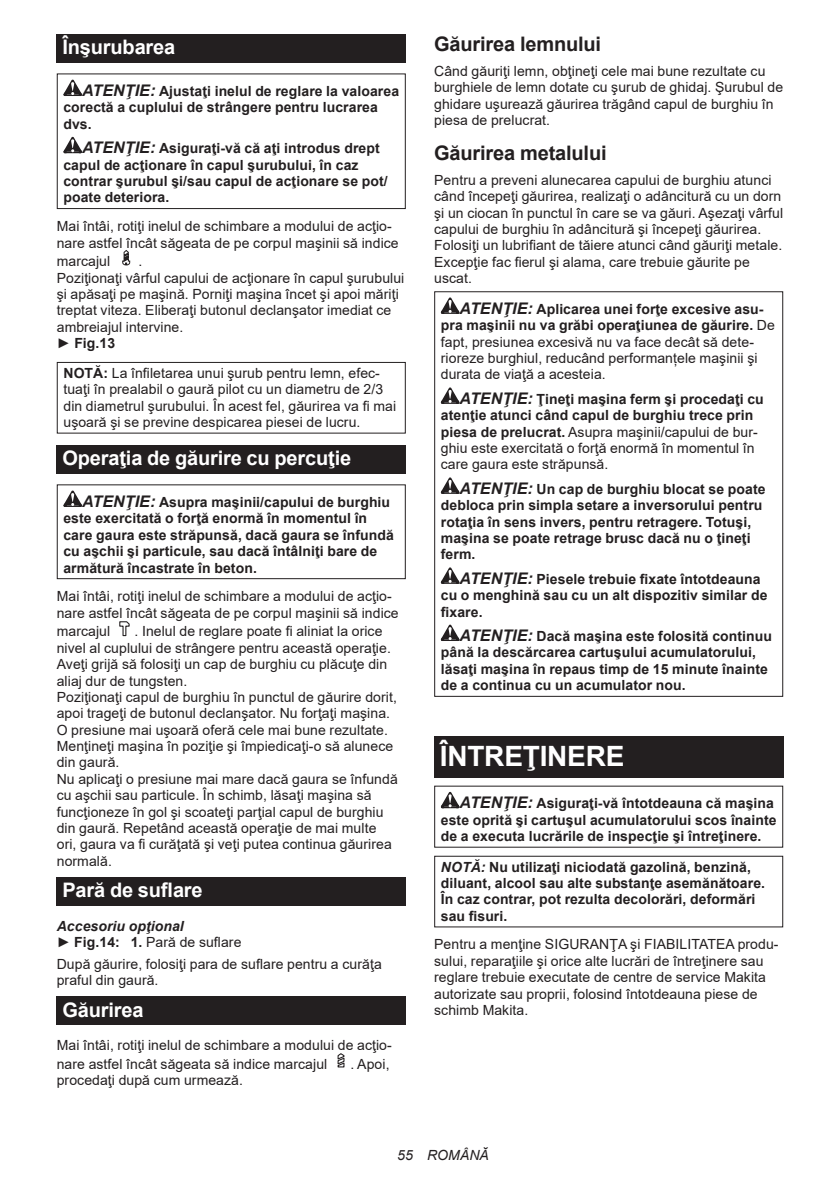
<style>
.page{position:relative;width:840px;height:1191px;background:#fff}
.page>*{position:absolute;margin:0;border:0;box-sizing:border-box;transform-origin:0 0}
.t1{font:700 28px "Arial";letter-spacing:-.01em;color:#fff}
.t2{font:700 20px "Arial";letter-spacing:-.01em;color:#fff}
.t3{font:700 20px "Arial";letter-spacing:-.01em;color:#231f20}
.t4{font:14px/16.4px "Arial";letter-spacing:.005em;color:#231f20}
.t5{font:700 14px/16.4px "Arial";letter-spacing:.005em;color:#231f20}
.t6{font:italic 700 14px/16.4px "Arial";letter-spacing:.005em;color:#231f20}
.t7{font:italic 14px "Arial";letter-spacing:.005em;color:#231f20}
.s1{font-style:italic;font-size:16px}
.s2{font-weight:700}
.s3{font-weight:400;font-style:normal}
.s4{font-style:normal}
.s5{font-weight:700;font-style:italic;font-size:16px}
.s6{font-style:italic}
</style>
<div class="page">
<div style="left:57px;top:34px;width:348px;height:29px;background:#231f20"></div>
<svg style="left:63px;top:80px;width:19px;height:16px"></svg>
<svg style="left:63px;top:137px;width:19px;height:16px"></svg>
<div style="left:57px;top:73px;width:348px;height:136px;border:1px solid #231f20"></div>
<svg style="left:122px;top:250px;width:8px;height:16px"></svg>
<div style="left:57px;top:362px;width:348px;height:71px;border:1px solid #231f20"></div>
<div style="left:57px;top:445px;width:348px;height:28px;background:#231f20"></div>
<svg style="left:63px;top:490px;width:19px;height:17px"></svg>
<div style="left:57px;top:484px;width:348px;height:95px;border:1px solid #231f20"></div>
<svg style="left:119px;top:621px;width:11px;height:15px"></svg>
<div style="left:57px;top:877px;width:348px;height:28px;background:#231f20"></div>
<div style="left:57px;top:996px;width:348px;height:29px;background:#231f20"></div>
<svg style="left:337px;top:1053px;width:8px;height:15px"></svg>
<svg style="left:440px;top:297px;width:19px;height:17px"></svg>
<svg style="left:440px;top:387px;width:19px;height:17px"></svg>
<svg style="left:440px;top:477px;width:19px;height:17px"></svg>
<svg style="left:440px;top:567px;width:19px;height:17px"></svg>
<svg style="left:440px;top:624px;width:19px;height:17px"></svg>
<div style="left:434px;top:291px;width:348px;height:406px;border:1px solid #231f20"></div>
<div style="left:434px;top:736px;width:348px;height:41px;background:#231f20"></div>
<svg style="left:440px;top:792px;width:19px;height:16px"></svg>
<div style="left:434px;top:855px;width:348px;height:72px;border:1px solid #231f20"></div>
<h2 class="t2" style="left:62px;top:33px;width:114px">Înşurubarea</h2>
<p class="t5" style="left:63px;top:83px;width:337px;text-indent:19px"><span class="s1">ATENŢIE:</span> Ajustaţi inelul de reglare la valoarea corectă a cuplului de strângere pentru lucrarea dvs.</p>
<p class="t5" style="left:63px;top:140px;width:325px;text-indent:19px"><span class="s1">ATENŢIE:</span> Asiguraţi-vă că aţi introdus drept capul de acţionare în capul şurubului, în caz contrar şurubul şi/sau capul de acţionare se pot/ poate deteriora.</p>
<p class="t4" style="left:57px;top:218px;width:343px">Mai întâi, rotiţi inelul de schimbare a modului de acţio&shy;nare astfel încât săgeata de pe corpul maşinii să indice</p>
<p class="t4" style="left:57px;top:253px;width:55px">marcajul</p>
<p class="t4" style="left:57px;top:253px;width:349px;text-indent:82px">.<br>Poziţionaţi vârful capului de acţionare în capul şurubului şi apăsaţi pe maşină. Porniţi maşina încet şi apoi măriţi treptat viteza. Eliberaţi butonul declanşator imediat ce ambreiajul intervine.<br>► <span class="s2">Fig.13</span></p>
<p class="t4" style="left:63px;top:364px;width:334px"><span class="s2">NOTĂ:</span> La înfiletarea unui şurub pentru lemn, efec&shy;tuaţi în prealabil o gaură pilot cu un diametru de 2/3 din diametrul şurubului. În acest fel, găurirea va fi mai uşoară şi se previne despicarea piesei de lucru.</p>
<h2 class="t2" style="left:62px;top:444px;width:290px">Operaţia de găurire cu percuţie</h2>
<p class="t5" style="left:63px;top:494px;width:332px;text-indent:19px"><span class="s1">ATENŢIE:</span> Asupra maşinii/capului de burghiu este exercitată o forţă enormă în momentul în care gaura este străpunsă, dacă gaura se înfundă cu aşchii şi particule, sau dacă întâlniţi bare de armătură încastrate în beton.</p>
<p class="t4" style="left:57px;top:588px;width:343px">Mai întâi, rotiţi inelul de schimbare a modului de acţio&shy;nare astfel încât săgeata de pe corpul maşinii să indice</p>
<p class="t4" style="left:57px;top:623px;width:55px">marcajul</p>
<p class="t4" style="left:57px;top:623px;width:342px;text-indent:78px">. Inelul de reglare poate fi aliniat la orice nivel al cuplului de strângere pentru această operaţie.<br>Aveţi grijă să folosiţi un cap de burghiu cu plăcuţe din aliaj dur de tungsten.<br>Poziţionaţi capul de burghiu în punctul de găurire dorit, apoi trageţi de butonul declanşator. Nu forţaţi maşina.<br>O presiune mai uşoară oferă cele mai bune rezultate.<br>Menţineţi maşina în poziţie şi împiedicaţi-o să alunece din gaură.<br>Nu aplicaţi o presiune mai mare dacă gaura se înfundă cu aşchii sau particule. În schimb, lăsaţi maşina să funcţioneze în gol şi scoateţi parţial capul de burghiu din gaură. Repetând această operaţie de mai multe ori, gaura va fi curăţată şi veţi putea continua găurirea normală.</p>
<h2 class="t2" style="left:62px;top:876px;width:142px">Pară de suflare</h2>
<p class="t6" style="left:57px;top:917px;width:186px">Accesoriu opţional<br><span class="s3">►</span> <span class="s4">Fig.14: 1.</span> <span class="s3">Pară de suflare</span></p>
<p class="t4" style="left:57px;top:955px;width:326px">După găurire, folosiţi para de suflare pentru a curăţa praful din gaură.</p>
<h2 class="t2" style="left:62px;top:995px;width:83px">Găurirea</h2>
<p class="t4" style="left:57px;top:1035px;width:336px;line-height:18.8px">Mai întâi, rotiţi inelul de schimbare a modului de acţio&shy;nare astfel încât săgeata să indice marcajul</p>
<p class="t4" style="left:350px;top:1055px;width:41px">. Apoi,</p>
<p class="t4" style="left:57px;top:1072px;width:188px">procedaţi după cum urmează.</p>
<h2 class="t3" style="left:434px;top:30px;width:168px">Găurirea lemnului</h2>
<p class="t4" style="left:434px;top:63px;width:350px">Când găuriţi lemn, obţineţi cele mai bune rezultate cu burghiele de lemn dotate cu şurub de ghidaj. Şurubul de ghidare uşurează găurirea trăgând capul de burghiu în piesa de prelucrat.</p>
<h2 class="t3" style="left:434px;top:139px;width:174px">Găurirea metalului</h2>
<p class="t4" style="left:434px;top:172px;width:350px">Pentru a preveni alunecarea capului de burghiu atunci când începeţi găurirea, realizaţi o adâncitură cu un dorn şi un ciocan în punctul în care se va găuri. Aşezaţi vârful capului de burghiu în adâncitură şi începeţi găurirea.<br>Folosiţi un lubrifiant de tăiere atunci când găuriţi metale.<br>Excepţie fac fierul şi alama, care trebuie găurite pe uscat.</p>
<p class="t4" style="left:440px;top:301px;width:335px;text-indent:19px"><span class="s5">ATENŢIE:</span> <span class="s2">Aplicarea unei forţe excesive asu&shy;pra maşinii nu va grăbi operaţiunea de găurire.</span> De fapt, presiunea excesivă nu va face decât să dete&shy;rioreze burghiul, reducând performanțele maşinii şi durata de viaţă a acesteia.</p>
<p class="t4" style="left:440px;top:390px;width:324px;text-indent:19px"><span class="s5">ATENŢIE:</span> <span class="s2">Ţineţi maşina ferm şi procedaţi cu atenţie atunci când capul de burghiu trece prin piesa de prelucrat.</span> Asupra maşinii/capului de bur&shy;ghiu este exercitată o forţă enormă în momentul în care gaura este străpunsă.</p>
<p class="t5" style="left:440px;top:481px;width:326px;text-indent:19px"><span class="s1">ATENŢIE:</span> Un cap de burghiu blocat se poate debloca prin simpla setare a inversorului pentru rotaţia în sens invers, pentru retragere. Totuşi, maşina se poate retrage brusc dacă nu o ţineţi ferm.</p>
<p class="t5" style="left:440px;top:571px;width:328px;text-indent:19px"><span class="s1">ATENŢIE:</span> Piesele trebuie fixate întotdeauna cu o menghină sau cu un alt dispozitiv similar de fixare.</p>
<p class="t5" style="left:440px;top:628px;width:332px;text-indent:19px"><span class="s1">ATENŢIE:</span> Dacă maşina este folosită continuu până la descărcarea cartuşului acumulatorului, lăsaţi maşina în repaus timp de 15 minute înainte de a continua cu un acumulator nou.</p>
<h1 class="t1" style="left:439px;top:736px;width:186px">ÎNTREŢINERE</h1>
<p class="t5" style="left:440px;top:795px;width:337px;text-indent:19px"><span class="s1">ATENŢIE:</span> Asiguraţi-vă întotdeauna că maşina este oprită şi cartuşul acumulatorului scos înainte de a executa lucrările de inspecţie şi întreţinere.</p>
<p class="t5" style="left:440px;top:858px;width:325px"><span class="s6">NOTĂ:</span> Nu utilizaţi niciodată gazolină, benzină, diluant, alcool sau alte substanţe asemănătoare.<br>În caz contrar, pot rezulta decolorări, deformări sau fisuri.</p>
<p class="t4" style="left:434px;top:936px;width:346px">Pentru a menţine SIGURANŢA şi FIABILITATEA produ&shy;sului, reparaţiile şi orice alte lucrări de întreţinere sau reglare trebuie executate de centre de service Makita autorizate sau proprii, folosind întotdeauna piese de schimb Makita.</p>
<p class="t7" style="left:397px;top:1146px;width:93px">55 ROMÂNĂ</p>
</div>
